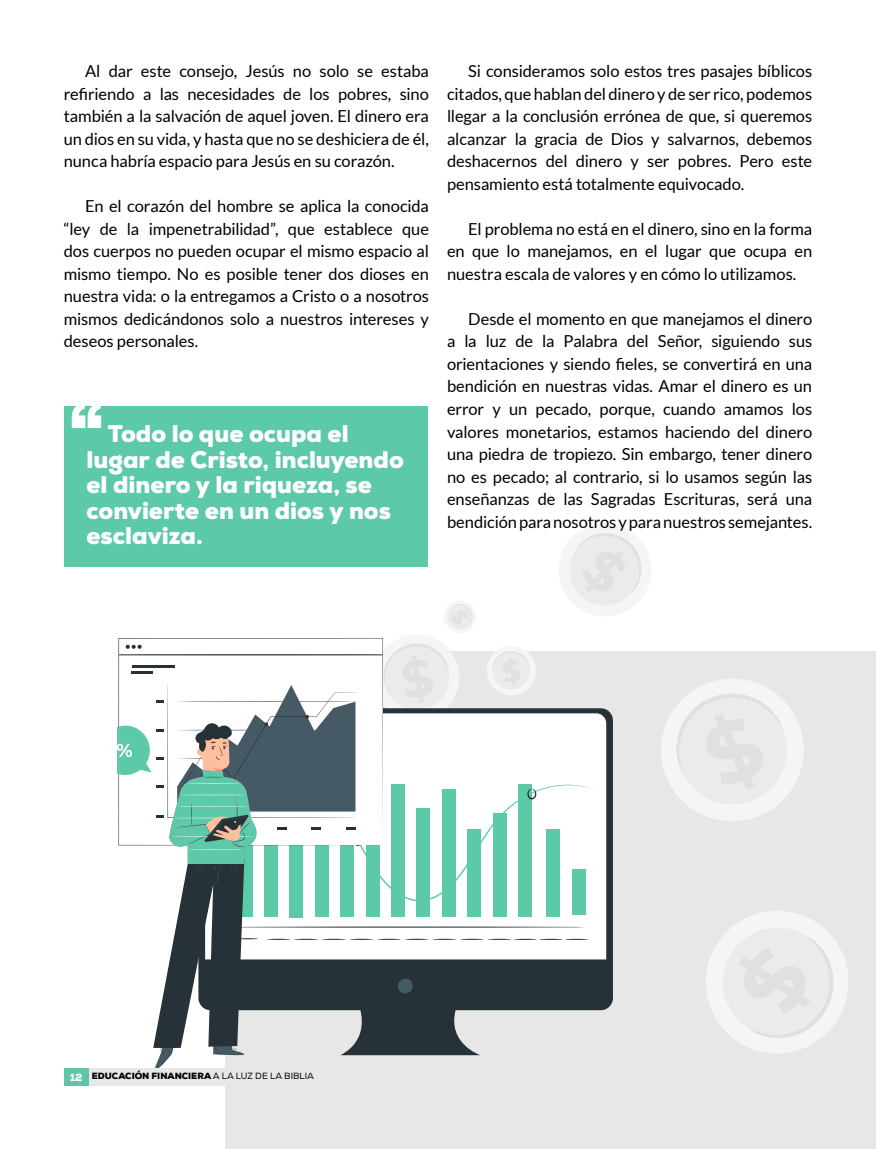
<style>
.page{position:relative;width:876px;height:1149px;background:#fff}
.page>*{position:absolute;margin:0;border:0;box-sizing:border-box;transform-origin:0 0}
.t1{font:900 24px/25.5px "Nexa";color:#fff}
.t2{font:16.5px/22.5px "Lato";letter-spacing:-.005em;color:#000;text-align:justify}
.t3{font:900 9px "Nexa";color:#000}
.s1{font-size:10.5px;color:#fff}
.s2{font-weight:400}
</style>
<div class="page">
<div style="left:225px;top:651px;width:651px;height:497px;background:#e7e7e7"></div>
<div style="left:64px;top:406px;width:363px;height:160px;background:#5cc9a9"></div>
<svg style="left:72px;top:406px;width:29px;height:22px"></svg>
<svg style="left:117px;top:518px;width:731px;height:549px"></svg>
<div style="left:89px;top:1067px;width:236px;height:17px;background:#e6e7e8"></div>
<div style="left:64px;top:1067px;width:25px;height:17px;background:#61c3a7"></div>
<p class="t2" style="left:64px;top:60px;width:367px;text-indent:21px">Al dar este consejo, Jesús no solo se estaba refiriendo a las necesidades de los pobres, sino también a la salvación de aquel joven. El dinero era un dios en su vida, y hasta que no se deshiciera de él, nunca habría espacio para Jesús en su corazón.</p>
<p class="t2" style="left:64px;top:195px;width:367px;text-indent:21px">En el corazón del hombre se aplica la conocida “ley de la impenetrabilidad”, que establece que dos cuerpos no pueden ocupar el mismo espacio al mismo tiempo. No es posible tener dos dioses en nuestra vida: o la entregamos a Cristo o a nosotros mismos dedicándonos solo a nuestros intereses y deseos personales.</p>
<h1 class="t1" style="left:86px;top:421px;width:319px;text-indent:21px">Todo lo que ocupa el lugar de Cristo, incluyendo el dinero y la riqueza, se convierte en un dios y nos esclaviza.</h1>
<p class="t2" style="left:447px;top:60px;width:367px;text-indent:21px">Si consideramos solo estos tres pasajes bíblicos citados, que hablan del dinero y de ser rico, podemos llegar a la conclusión errónea de que, si queremos alcanzar la gracia de Dios y salvarnos, debemos deshacernos del dinero y ser pobres. Pero este pensamiento está totalmente equivocado.</p>
<p class="t2" style="left:447px;top:217px;width:367px;text-indent:21px">El problema no está en el dinero, sino en la forma en que lo manejamos, en el lugar que ocupa en nuestra escala de valores y en cómo lo utilizamos.</p>
<p class="t2" style="left:447px;top:307px;width:367px;text-indent:21px">Desde el momento en que manejamos el dinero a la luz de la Palabra del Señor, siguiendo sus orientaciones y siendo fieles, se convertirá en una bendición en nuestras vidas. Amar el dinero es un error y un pecado, porque, cuando amamos los valores monetarios, estamos haciendo del dinero una piedra de tropiezo. Sin embargo, tener dinero no es pecado; al contrario, si lo usamos según las enseñanzas de las Sagradas Escrituras, será una bendición para nosotros y para nuestros semejantes.</p>
<p class="t3" style="left:70px;top:1069px;width:245px"><span class="s1">12</span> EDUCACIÓN FINANCIERA <span class="s2">A LA LUZ DE LA BIBLIA</span></p>
</div>
